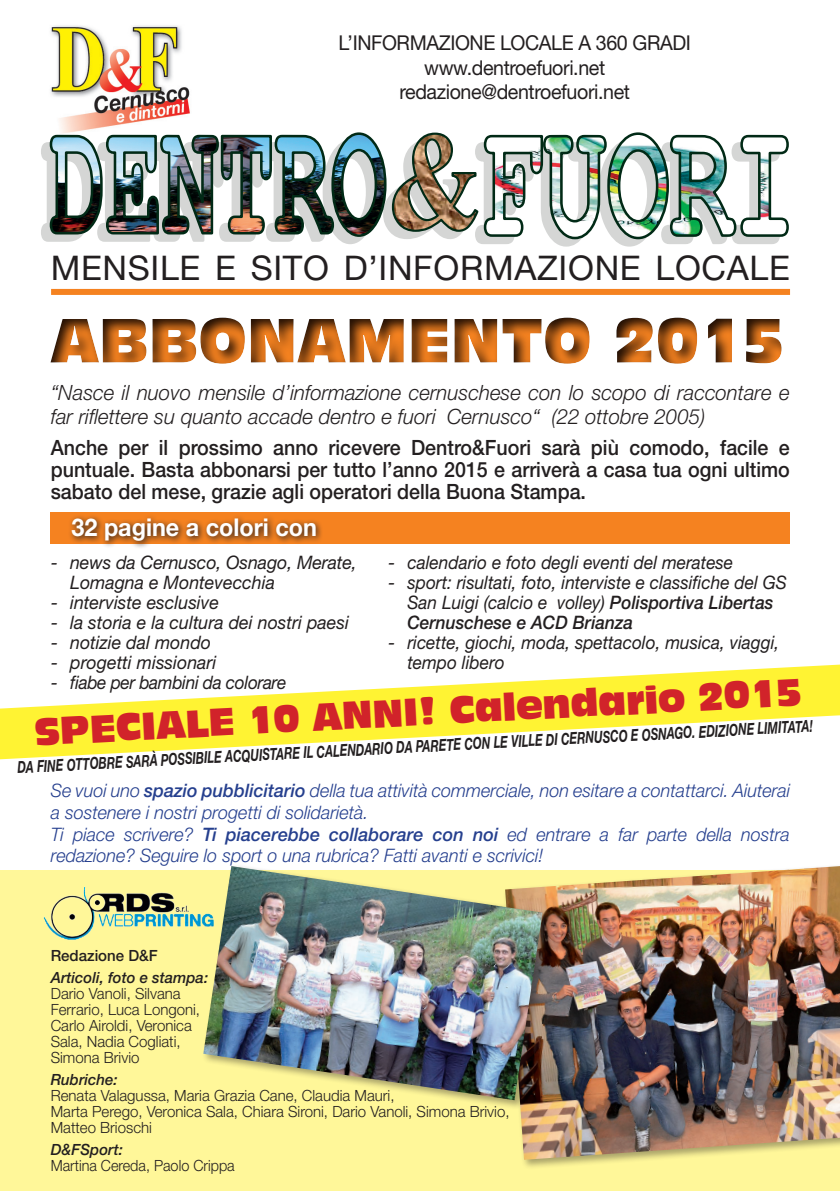
<style>
.page{position:relative;width:840px;height:1191px;background:#fff}
.page>*{position:absolute;margin:0;border:0;box-sizing:border-box;transform-origin:0 0}
.t1{font:58.4px "Incised 901 BT Compact";color:#f58220}
.t2{font:36px "Incised 901 BT Compact";color:#d1232a}
.t3{font:34px "Helvetica Neue";letter-spacing:.02em;color:#231f20}
.t4{font:700 24.6px "Helvetica Neue";color:#fff;scale:.95 1}
.t5{font:500 21px/22px "Helvetica Neue";color:#231f20;text-align:justify;scale:.93 1}
.t6{font:italic 300 21px/24.6px "Helvetica Neue";color:#231f20}
.t7{font:20.4px/24.6px "Helvetica Neue";letter-spacing:-.02em;color:#231f20;text-align:center;scale:.96 1}
.t8{font:italic 18.6px/20px "Helvetica Neue";color:#231f20;scale:.93 1}
.t9{font:italic 300 18.6px/21.6px "Helvetica Neue";color:#253f8e}
.t10{font:italic 18.6px "Helvetica Neue";color:#231f20;scale:.96 1}
.t11{font:italic 18.6px "Helvetica Neue";letter-spacing:-.02em;color:#231f20;scale:.93 1}
.t12{font:italic 700 16.4px "Helvetica Neue";color:#231f20;scale:.7 1}
.t13{font:300 15.4px/16px "Helvetica Neue";color:#231f20}
.t14{font:italic 500 15.4px "Helvetica Neue";color:#231f20}
.t15{font:300 15.4px "Helvetica Neue";color:#231f20;scale:.93 1}
.t16{font:500 15.4px "Helvetica Neue";color:#231f20}
.s1{font-weight:500}
</style>
<div class="page">
<img style="left:50px;top:25px;width:140px;height:107px">
<div style="left:0;top:870px;width:839px;height:321px;background:#fff799"></div>
<div style="left:502px;top:859px;width:337px;height:311px;background:#231f20;opacity:.39"></div>
<img style="left:505px;top:866px;width:334px;height:293px">
<img style="left:41px;top:132px;width:748px;height:115px">
<div style="left:51px;top:289px;width:738px;height:6px;background:#f58220"></div>
<svg style="left:50px;top:317px;width:732px;height:47px"></svg>
<div style="left:51px;top:512px;width:738px;height:32px;background:#f58220"></div>
<svg style="left:70px;top:516px;width:252px;height:32px"></svg>
<div style="left:201px;top:864px;width:351px;height:246px;background:#231f20;opacity:.39"></div>
<img style="left:203px;top:866px;width:339px;height:234px">
<img style="left:43px;top:884px;width:174px;height:59px">
<svg style="left:0;top:664px;width:839px;height:95px;fill:#fff333"></svg>
<p class="t7" style="left:338px;top:30px;width:368px">L’INFORMAZIONE LOCALE A 360 GRADI www.dentroefuori.net redazione@dentroefuori.net</p>
<h3 class="t3" style="left:51px;top:247px;width:740px">MENSILE E SITO D’INFORMAZIONE LOCALE</h3>
<h1 class="t1" style="left:51px;top:306px;width:735px">ABBONAMENTO 2015</h1>
<p class="t6" style="left:51px;top:379px;width:740px">“Nasce il nuovo mensile d’informazione cernuschese con lo scopo di raccontare e far riflettere su quanto accade dentro e fuori Cernusco“ (22 ottobre 2005)</p>
<p class="t5" style="left:51px;top:436px;width:795px">Anche per il prossimo anno ricevere Dentro&amp;Fuori sarà più comodo, facile e puntuale. Basta abbonarsi per tutto l’anno 2015 e arriverà a casa tua ogni ultimo sabato del mese, grazie agli operatori della Buona Stampa.</p>
<h3 class="t4" style="left:71px;top:512px;width:260px">32 pagine a colori con</h3>
<p class="t8" style="left:70px;top:552px;width:310px;text-indent:-19px">- news da Cernusco, Osnago, Merate,<br>Lomagna e Montevecchia</p>
<p class="t10" style="left:51px;top:591px;width:176px">- interviste esclusive</p>
<p class="t10" style="left:51px;top:611px;width:311px">- la storia e la cultura dei nostri paesi</p>
<p class="t10" style="left:51px;top:631px;width:168px">- notizie dal mondo</p>
<p class="t10" style="left:51px;top:651px;width:174px">- progetti missionari</p>
<p class="t11" style="left:51px;top:671px;width:254px">- fiabe per bambini da colorare</p>
<p class="t8" style="left:388px;top:552px;width:372px">- calendario e foto degli eventi del meratese</p>
<p class="t8" style="left:407px;top:572px;width:409px;text-indent:-19px">- sport: risultati, foto, interviste e classifiche del GS<br>San Luigi (calcio e volley) <span class="s1">Polisportiva Libertas<br>Cernuschese e ACD Brianza</span></p>
<p class="t8" style="left:407px;top:632px;width:401px;text-indent:-19px">- ricette, giochi, moda, spettacolo, musica, viaggi, tempo libero</p>
<h2 class="t2" style="left:33px;top:711px;width:770px;rotate:-3deg">Speciale 10 anni! Calendario 2015</h2>
<p class="t12" style="left:17px;top:757px;width:906px;rotate:-3deg">Da fine ottobre sarà possibile acquistare il calendario da parete con le ville di Cernusco e OSNA</p>
<p class="t12" style="left:673px;top:723px;width:199px;rotate:-3deg">GO. Ed izione limitata!</p>
<p class="t9" style="left:51px;top:779px;width:740px">Se vuoi uno <span class="s1">spazio pubblicitario</span> della tua attività commerciale, non esitare a contattarci. Aiuterai a sostenere i nostri progetti di solidarietà.<br>Ti piace scrivere? <span class="s1">Ti piacerebbe collaborare con noi</span> ed entrare a far parte della nostra redazione? Seguire lo sport o una rubrica? Fatti avanti e scrivici!</p>
<p class="t16" style="left:51px;top:946px;width:108px">Redazione D&amp;F</p>
<p class="t14" style="left:51px;top:968px;width:159px">Articoli, foto e stampa:</p>
<p class="t13" style="left:51px;top:985px;width:151px">Dario Vanoli, Silvana<br>Ferrario, Luca Longoni,<br>Carlo Airoldi, Veronica<br>Sala, Nadia Cogliati,<br>Simona Brivio</p>
<p class="t14" style="left:51px;top:1070px;width:68px">Rubriche:</p>
<p class="t13" style="left:51px;top:1087px;width:460px">Renata Valagussa, Maria Grazia Cane, Claudia Mauri,<br>Marta Perego, Veronica Sala, Chiara Sironi, Dario Vanoli, Simona Brivio,<br>Matteo Brioschi</p>
<p class="t14" style="left:51px;top:1140px;width:74px">D&amp;FSport:</p>
<p class="t15" style="left:51px;top:1156px;width:199px">Martina Cereda, Paolo Crippa</p>
</div>
